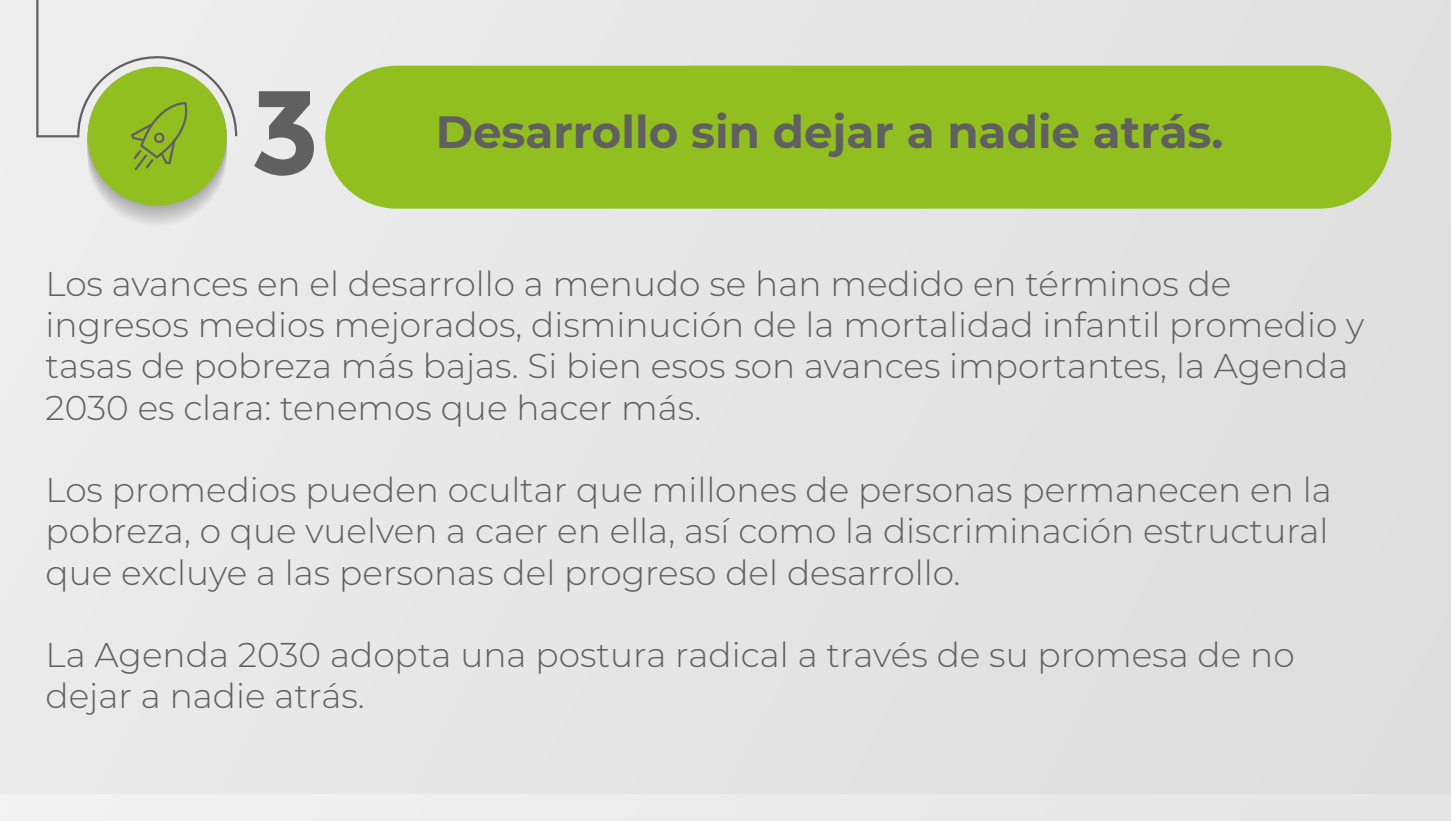
<style>
.page{position:relative;width:1451px;height:821px;background:#fff}
.page>*{position:absolute;margin:0;border:0;box-sizing:border-box;transform-origin:0 0}
.t1{font:700 119.4px "Montserrat";color:#606060}
.t2{font:700 45.22px "Montserrat";color:#606060}
.t3{font:300 34.35px/41.2px "Montserrat";color:#606060}
</style>
<div class="page">
<div style="left:0;top:0;width:1450px;height:820px;background:#e5e5e5"></div>
<div style="left:0;top:794px;width:1450px;height:26px;background:#ececec"></div>
<div style="left:88px;top:67px;width:139px;height:139px;background:#92bf20;border-radius:50%"></div>
<svg style="left:36px;top:0;width:201px;height:170px"></svg>
<div style="left:325px;top:66px;width:1066px;height:143px;background:#92bf20;border-radius:71px"></div>
<h1 class="t1" style="left:250px;top:61px;width:72px">3</h1>
<h2 class="t2" style="left:436px;top:100px;width:789px">Desarrollo sin dejar a nadie atrás.</h2>
<p class="t3" style="left:46px;top:262px;width:1320px">Los avances en el desarrollo a menudo se han medido en términos de ingresos medios mejorados, disminución de la mortalidad infantil promedio y tasas de pobreza más bajas. Si bien esos son avances importantes, la Agenda 2030 es clara: tenemos que hacer más.</p>
<p class="t3" style="left:46px;top:468px;width:1287px;text-align:justify">Los promedios pueden ocultar que millones de personas permanecen en la pobreza, o que vuelven a caer en ella, así como la discriminación estructural que excluye a las personas del progreso del desarrollo.</p>
<p class="t3" style="left:46px;top:633px;width:1250px">La Agenda 2030 adopta una postura radical a través de su promesa de no dejar a nadie atrás.</p>
</div>
